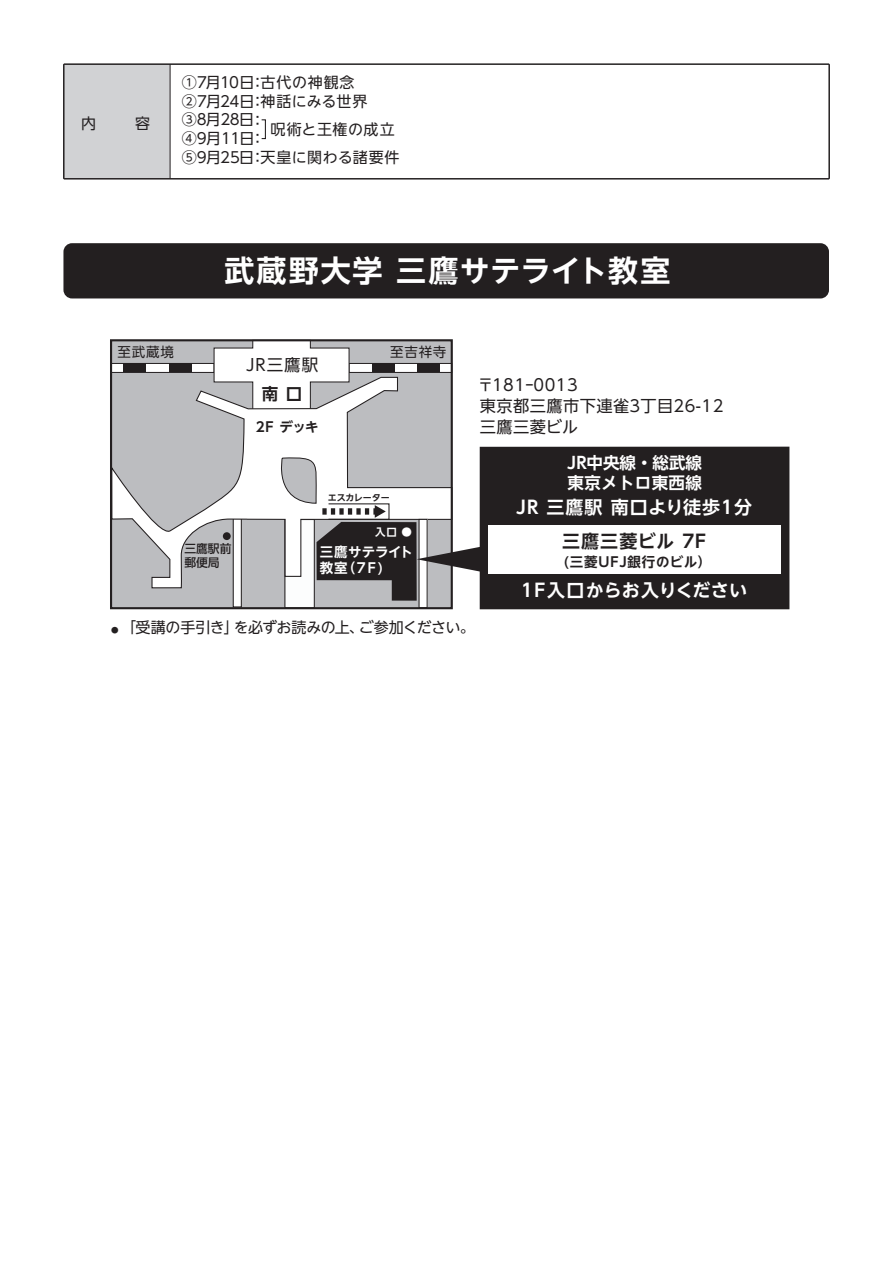
<style>
.page{position:relative;width:893px;height:1263px;background:#fff}
.page>*{position:absolute;margin:0;border:0;box-sizing:border-box;transform-origin:0 0}
.t1{font:700 30px "UD Shin Go NT Pro De";letter-spacing:.05em;color:#fff}
.t2{font:700 18px "UD Shin Go NT Pro De";letter-spacing:.06em;color:#fff}
.t3{font:700 18px "UD Shin Go NT Pro De";letter-spacing:.02em;color:#fff}
.t4{font:700 18px "UD Shin Go NT Pro De";letter-spacing:.06em;color:#231f20}
.t5{font:700 16.5px/19.8px "UD Shin Go NT Pro De";letter-spacing:.02em;color:#fff}
.t6{font:16.5px "UD Shin Go NT Pro";letter-spacing:.06em;color:#231f20}
.t7{font:700 16.5px "UD Shin Go NT Pro De";color:#231f20}
.t8{font:16.2px/21px "UD Shin Go NT Pro";letter-spacing:.03em;color:#231f20}
.t9{font:15px/18.8px "UD Shin Go NT Pro";color:#231f20;text-align:justify}
.t10{font:15px/18.8px "UD Shin Go NT Pro";letter-spacing:.045em;color:#231f20}
.t11{font:15px "UD Shin Go NT Pro";letter-spacing:-.03em;color:#231f20}
.t12{font:15px "UD Shin Go NT Pro";letter-spacing:.035em;color:#231f20}
.t13{font:700 13.5px "UD Shin Go NT Pro De";letter-spacing:.06em;color:#231f20}
.t14{font:700 13.5px/16.5px "UD Shin Go NT Pro De";letter-spacing:.02em;color:#fff}
.t15{font:13.5px "UD Shin Go NT Pro";letter-spacing:.06em;color:#231f20}
.t16{font:500 11.7px/14.1px "UD Shin Go NT Pro";color:#231f20}
.t17{font:700 10.5px "UD Shin Go NT Pro De";color:#fff}
.t18{font:700 9px "UD Shin Go NT Pro De";letter-spacing:-.015em;color:#231f20}
.s1{font-size:7.5px}
</style>
<div class="page">
<div style="left:64px;top:64px;width:106px;height:115px;background:#d1d2d4"></div>
<div style="left:480px;top:447px;width:309px;height:162px;background:#231f20"></div>
<div style="left:488px;top:525px;width:293px;height:48px;background:#fff"></div>
<div style="left:111px;top:340px;width:341px;height:268px;background:#bcbdc0"></div>
<div style="left:233px;top:519px;width:8px;height:88px;background:#fff"></div>
<div style="left:233px;top:518px;width:9px;height:89px;border:1px solid #231f20"></div>
<div style="left:285px;top:519px;width:29px;height:89px;background:#fcfdfd"></div>
<div style="left:111px;top:363px;width:103px;height:10px;background:#fff;border:1px solid #231f20"></div>
<div style="left:169px;top:363px;width:22px;height:9px;background:#231f20"></div>
<div style="left:124px;top:363px;width:22px;height:9px;background:#231f20"></div>
<div style="left:349px;top:363px;width:103px;height:9px;background:#fff"></div>
<div style="left:349px;top:363px;width:103px;height:10px;border:1px solid #231f20"></div>
<div style="left:372px;top:363px;width:23px;height:9px;background:#231f20"></div>
<div style="left:417px;top:363px;width:23px;height:9px;background:#231f20"></div>
<svg style="left:213px;top:342px;width:137px;height:34px;background:#f1f1f1"></svg>
<svg style="left:113px;top:376px;width:285px;height:213px"></svg>
<div style="left:419px;top:519px;width:8px;height:89px;background:#fff"></div>
<div style="left:223px;top:532px;width:8px;height:8px;background:#231f20;border-radius:50%"></div>
<div style="left:110px;top:339px;width:343px;height:270px;border:2px solid #231f20"></div>
<hr style="left:64px;top:178px;width:765px;height:2px;background:#231f20">
<hr style="left:64px;top:63px;width:765px;height:2px;background:#231f20">
<hr style="left:828px;top:64px;width:2px;height:115px;background:#231f20">
<hr style="left:63px;top:64px;width:2px;height:115px;background:#231f20">
<hr style="left:170px;top:64px;width:1px;height:115px;background:#231f20">
<div style="left:63px;top:243px;width:766px;height:55px;background:#231f20;border-radius:9px"></div>
<svg style="left:273px;top:457px;width:207px;height:144px"></svg>
<div style="left:261px;top:119px;width:5px;height:20px;border:1px solid #231f20"></div>
<p class="t9" style="left:81px;top:114px;width:70px">内　　容</p>
<p class="t9" style="left:182px;top:72px;width:74px">①7月10日②7月24日③8月28日④9月11日⑤9月25日</p>
<p class="t10" style="left:250px;top:73px;width:151px">：古代の神観念<br>：神話にみる世界<br>：<br>：<br>：天皇に関わる諸要件</p>
<p class="t12" style="left:271px;top:118px;width:126px">呪術と王権の成立</p>
<h1 class="t1" style="left:224px;top:246px;width:447px">武蔵野大学 三鷹サテライト教室</h1>
<p class="t15" style="left:117px;top:341px;width:58px">至武蔵境</p>
<p class="t6" style="left:246px;top:352px;width:74px">JR三鷹駅</p>
<p class="t7" style="left:262px;top:380px;width:42px">南 口</p>
<p class="t13" style="left:256px;top:416px;width:64px">2F デッキ</p>
<p class="t15" style="left:390px;top:341px;width:58px">至吉祥寺</p>
<p class="t16" style="left:184px;top:541px;width:49px">三鷹駅前郵便局</p>
<p class="t18" style="left:328px;top:490px;width:63px">エスカレーター</p>
<p class="t17" style="left:375px;top:524px;width:38px">入口 ●</p>
<p class="t14" style="left:320px;top:543px;width:95px">三鷹サテライト教室（7F)</p>
<p class="t8" style="left:478px;top:373px;width:247px">〒181ー0013<br>東京都三鷹市下連雀３丁目26-12三鷹三菱ビル</p>
<p class="t5" style="left:567px;top:452px;width:136px">JR中央線・総武線東京メトロ東西線</p>
<p class="t2" style="left:516px;top:493px;width:237px">JR 三鷹駅 南口より徒歩1分</p>
<p class="t4" style="left:562px;top:527px;width:146px">三鷹三菱ビル 7F</p>
<p class="t13" style="left:564px;top:551px;width:149px">(三菱UFJ銀行のビル）</p>
<p class="t3" style="left:521px;top:576px;width:227px">1F入口からお入りください</p>
<p class="t11" style="left:111px;top:615px;width:365px"><span class="s1">●</span> 「受講の手引き」を必ずお読みの上、ご参加ください。</p>
</div>
